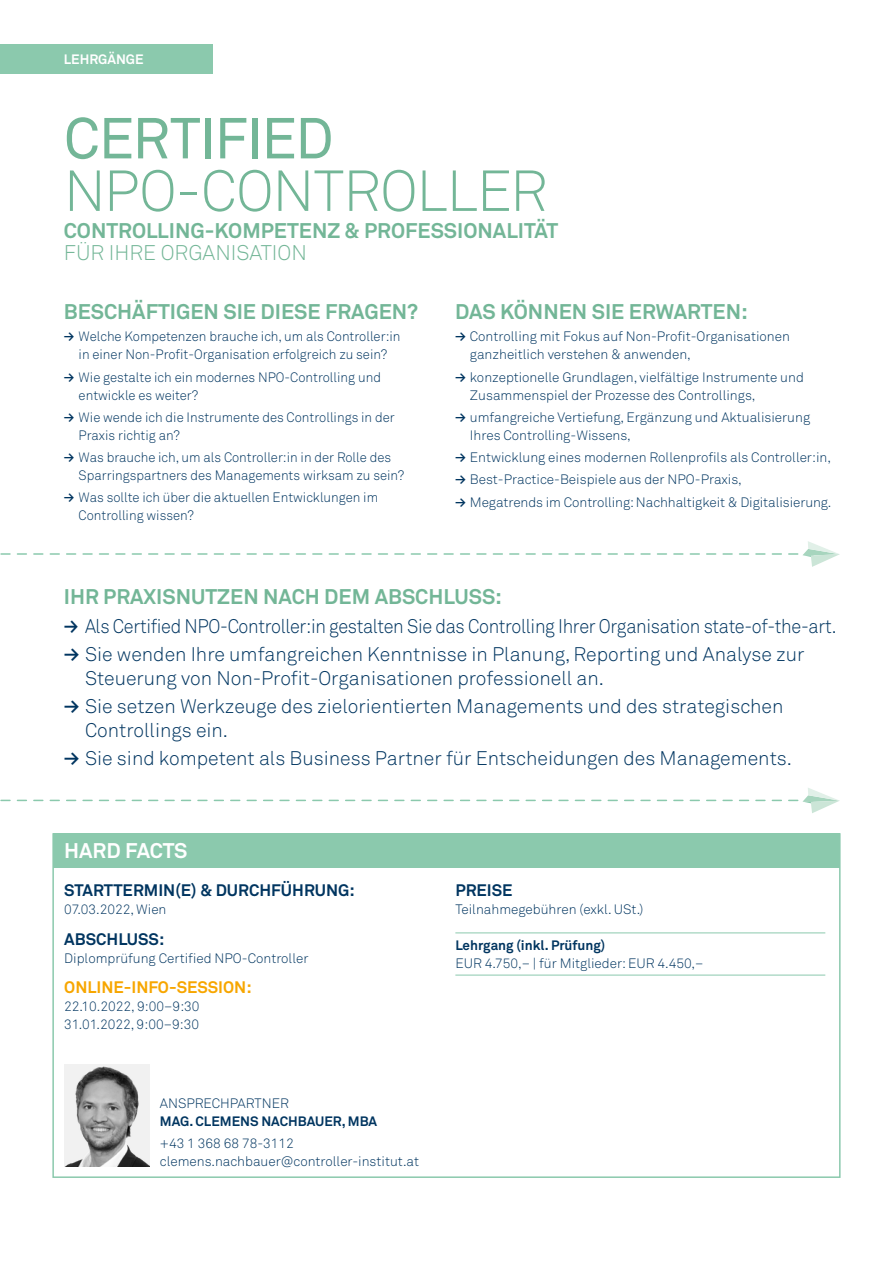
<style>
.page{position:relative;width:893px;height:1263px;background:#fff}
.page>*{position:absolute;margin:0;border:0;box-sizing:border-box;transform-origin:0 0}
.t1{font:57px "Akkurat Light Pro";letter-spacing:-.015em;color:#73b697}
.t2{font:57px "Akkurat Pro";letter-spacing:-.03em;color:#73b697}
.t3{font:700 21px "Akkurat Pro";color:#73b697}
.t4{font:21px "Akkurat Light Pro";color:#73b697}
.t5{font:700 21px "Akkurat Pro";letter-spacing:-.015em;color:#fff}
.t6{font:19.5px/24px "Akkurat Light Pro";color:#003560}
.t7{font:19.5px "Akkurat Light Pro";letter-spacing:-.02em;color:#003560;scale:.93 1}
.t8{font:700 16.5px "Akkurat Pro";color:#003560}
.t9{font:700 16.5px "Akkurat Pro";color:#f7a600}
.t10{font:13.5px/18px "Akkurat Light Pro";color:#003560}
.t11{font:700 13.5px "Akkurat Pro";color:#003560}
.t12{font:700 13.5px "Akkurat Pro";color:#fff}
.s1{font-family:"Akkurat Pro";font-weight:700}
</style>
<div class="page">
<div style="left:53px;top:833px;width:787px;height:34px;background:#8bc9ad"></div>
<div style="left:52px;top:833px;width:789px;height:345px;border:2px solid #8bc9ad"></div>
<svg style="left:1px;top:541px;width:839px;height:26px"></svg>
<svg style="left:1px;top:788px;width:839px;height:25px"></svg>
<hr style="left:455px;top:932px;width:370px;height:1px;background:#8bc9ad">
<hr style="left:455px;top:975px;width:370px;height:1px;background:#8bc9ad">
<div style="left:0;top:44px;width:213px;height:29px;background:#8bc9ad"></div>
<img style="left:64px;top:1064px;width:85px;height:102px">
<p class="t12" style="left:64px;top:51px;width:81px">LEHRGÄNGE</p>
<h1 class="t2" style="left:64px;top:105px;width:271px">CERTIFIED</h1>
<h1 class="t1" style="left:64px;top:157px;width:485px">NPO-CONTROLLER</h1>
<h2 class="t3" style="left:64px;top:217px;width:496px">CONTROLLING-KOMPETENZ &amp; PROFESSIONALITÄT</h2>
<h2 class="t4" style="left:64px;top:240px;width:245px">FÜR IHRE ORGANISATION</h2>
<h2 class="t3" style="left:64px;top:299px;width:356px">BESCHÄFTIGEN SIE DIESE FRAGEN?</h2>
<p class="t10" style="left:64px;top:328px;width:338px;text-align:center"><span class="s1">→</span> Welche Kompetenzen brauche ich, um als Controller:in in einer Non-Profit-Organisation erfolgreich zu sein?</p>
<p class="t10" style="left:79px;top:368px;width:304px;text-indent:-15px"><span class="s1">→</span> Wie gestalte ich ein modernes NPO-Controlling und entwickle es weiter?</p>
<p class="t10" style="left:79px;top:408px;width:318px;text-indent:-15px"><span class="s1">→</span> Wie wende ich die Instrumente des Controllings in der<br>Praxis richtig an?</p>
<p class="t10" style="left:79px;top:449px;width:327px;text-indent:-15px"><span class="s1">→</span> Was brauche ich, um als Controller:in in der Rolle des<br>Sparringspartners des Managements wirksam zu sein?</p>
<p class="t10" style="left:79px;top:489px;width:301px;text-indent:-15px"><span class="s1">→</span> Was sollte ich über die aktuellen Entwicklungen im<br>Controlling wissen?</p>
<h2 class="t3" style="left:455px;top:299px;width:294px">DAS KÖNNEN SIE ERWARTEN:</h2>
<p class="t10" style="left:470px;top:328px;width:322px;text-indent:-15px"><span class="s1">→</span> Controlling mit Fokus auf Non-Profit-Organisationen ganzheitlich verstehen &amp; anwenden,</p>
<p class="t10" style="left:470px;top:368px;width:335px;text-indent:-15px"><span class="s1">→</span> konzeptionelle Grundlagen, vielfältige Instrumente und<br>Zusammenspiel der Prozesse des Controllings,</p>
<p class="t10" style="left:470px;top:408px;width:342px;text-indent:-15px"><span class="s1">→</span> umfangreiche Vertiefung, Ergänzung und Aktualisierung<br>Ihres Controlling-Wissens,</p>
<p class="t10" style="left:455px;top:449px;width:378px"><span class="s1">→</span> Entwicklung eines modernen Rollenprofils als Controller:in,</p>
<p class="t10" style="left:455px;top:471px;width:288px"><span class="s1">→</span> Best-Practice-Beispiele aus der NPO-Praxis,</p>
<p class="t10" style="left:455px;top:493px;width:378px"><span class="s1">→</span> Megatrends im Controlling: Nachhaltigkeit &amp; Digitalisierung.</p>
<h2 class="t3" style="left:64px;top:584px;width:440px">IHR PRAXISNUTZEN NACH DEM ABSCHLUSS:</h2>
<h3 class="t7" style="left:64px;top:614px;width:833px"><span class="s1">→</span> Als Certified NPO-Controller:in gestalten Sie das Controlling Ihrer Organisation state-of-the-art.</h3>
<h3 class="t6" style="left:85px;top:642px;width:721px;text-indent:-21px"><span class="s1">→</span> Sie wenden Ihre umfangreichen Kenntnisse in Planung, Reporting und Analyse zur<br>Steuerung von Non-Profit-Organisationen professionell an.</h3>
<h3 class="t6" style="left:85px;top:695px;width:700px;text-indent:-21px"><span class="s1">→</span> Sie setzen Werkzeuge des zielorientierten Managements und des strategischen<br>Controllings ein.</h3>
<h3 class="t6" style="left:64px;top:747px;width:729px"><span class="s1">→</span> Sie sind kompetent als Business Partner für Entscheidungen des Managements.</h3>
<h2 class="t5" style="left:64px;top:838px;width:125px">HARD FACTS</h2>
<p class="t8" style="left:64px;top:880px;width:292px">STARTTERMIN(E) &amp; DURCHFÜHRUNG:</p>
<p class="t10" style="left:64px;top:900px;width:104px">07.03.2022, Wien</p>
<p class="t8" style="left:64px;top:928px;width:102px">ABSCHLUSS:</p>
<p class="t10" style="left:64px;top:949px;width:246px">Diplomprüfung Certified NPO-Controller</p>
<p class="t9" style="left:64px;top:977px;width:189px">ONLINE-INFO-SESSION:</p>
<p class="t10" style="left:64px;top:998px;width:137px">22.10.2022, 9:00–9:30<br>31.01.2022, 9:00–9:30</p>
<p class="t10" style="left:160px;top:1094px;width:131px">ANSPRECHPARTNER</p>
<p class="t11" style="left:160px;top:1113px;width:219px">MAG. CLEMENS NACHBAUER, MBA</p>
<p class="t10" style="left:160px;top:1135px;width:261px">+43 1 368 68 78-3112 clemens.nachbauer@controller-institut.at</p>
<p class="t8" style="left:455px;top:880px;width:59px">PREISE</p>
<p class="t10" style="left:455px;top:900px;width:190px">Teilnahmegebühren (exkl. USt.)</p>
<p class="t11" style="left:455px;top:937px;width:151px">Lehrgang (inkl. Prüfung)</p>
<p class="t10" style="left:455px;top:955px;width:250px">EUR 4.750,– | für Mitglieder: EUR 4.450,–</p>
</div>
